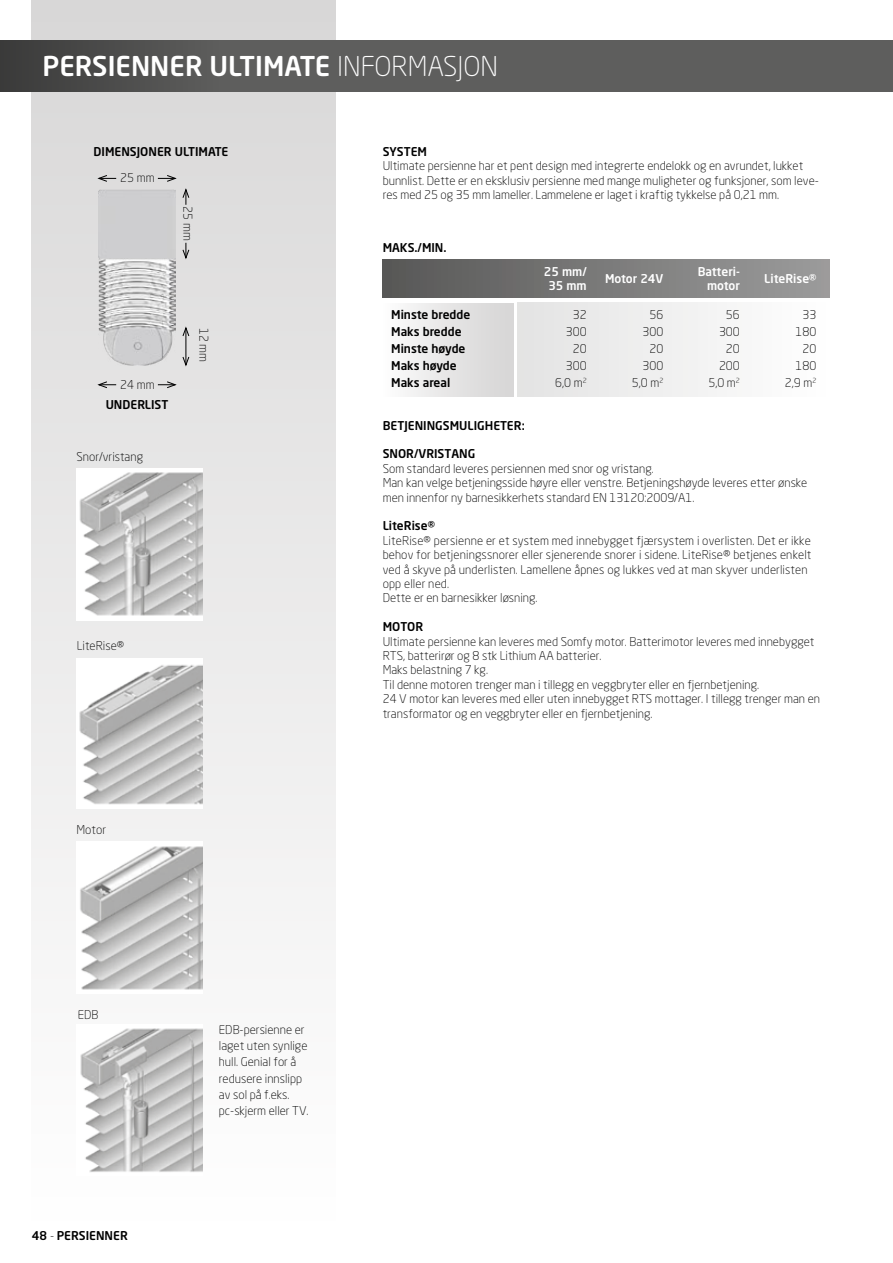
<style>
.page{position:relative;width:893px;height:1263px;background:#fff}
.page>*{position:absolute;margin:0;border:0;box-sizing:border-box;transform-origin:0 0}
.t1{font:500 27px "Neo Sans W1 G";color:#fff}
.t2{font:300 12px/14.4px "Neo Sans W1 G";color:#000}
.t3{font:500 12px "Neo Sans W1 G";color:#000}
.t4{font:500 12px/14.4px "Neo Sans W1 G";color:#fff;text-align:center}
.s1{font-weight:300}
</style>
<div class="page">
<div style="left:32px;top:0;width:304px;height:1220px;background:linear-gradient(to bottom,#d7d6d6,#fff)"></div>
<div style="left:0;top:41px;width:893px;height:51px;background:#5e5e5d"></div>
<div style="left:0;top:41px;width:220px;height:51px;background:linear-gradient(to right,#3a3a3a,#5d5d5c)"></div>
<div style="left:383px;top:260px;width:446px;height:38px;background:linear-gradient(to right,#585757,#9c9c9c)"></div>
<div style="left:518px;top:303px;width:311px;height:93px;background:linear-gradient(to right,#e3e3e3,#fefefe)"></div>
<div style="left:383px;top:303px;width:131px;height:93px;background:linear-gradient(to right,#fcfcfc,#d4d3d3)"></div>
<img style="left:98px;top:189px;width:78px;height:176px">
<svg style="left:98px;top:175px;width:18px;height:7px"></svg>
<svg style="left:158px;top:175px;width:18px;height:7px"></svg>
<svg style="left:98px;top:381px;width:18px;height:7px"></svg>
<svg style="left:158px;top:381px;width:18px;height:7px"></svg>
<svg style="left:182px;top:189px;width:7px;height:16px"></svg>
<svg style="left:182px;top:243px;width:7px;height:16px"></svg>
<hr style="left:186px;top:328px;width:1px;height:37px;background:#000">
<svg style="left:182px;top:327px;width:7px;height:9px"></svg>
<svg style="left:182px;top:356px;width:7px;height:10px"></svg>
<img style="left:77px;top:469px;width:126px;height:151px">
<img style="left:77px;top:658px;width:126px;height:150px">
<img style="left:77px;top:842px;width:126px;height:151px">
<img style="left:77px;top:1024px;width:126px;height:151px">
<h1 class="t1" style="left:43px;top:49px;width:457px">PERSIENNER ULTIMATE <span class="s1">INFORMASJON</span></h1>
<p class="t3" style="left:94px;top:144px;width:136px">DIMENSJONER ULTIMATE</p>
<p class="t2" style="left:120px;top:171px;width:36px">25 mm</p>
<p class="t2" style="left:195px;top:206px;width:36px;rotate:90deg">25 mm</p>
<p class="t2" style="left:120px;top:377px;width:36px">24 mm</p>
<p class="t3" style="left:106px;top:397px;width:64px">UNDERLIST</p>
<p class="t2" style="left:77px;top:449px;width:68px">Snor/vristang</p>
<p class="t2" style="left:211px;top:328px;width:36px;rotate:90deg">12 mm</p>
<p class="t2" style="left:77px;top:639px;width:49px">LiteRise®</p>
<p class="t2" style="left:77px;top:822px;width:31px">Motor</p>
<p class="t2" style="left:78px;top:1007px;width:22px">EDB</p>
<p class="t3" style="left:32px;top:1228px;width:97px">48 <span class="s1">-</span> PERSIENNER</p>
<p class="t2" style="left:219px;top:1021px;width:91px;line-height:16.2px">EDB-persienne er laget uten synlige hull. Genial for å redusere innslipp av sol på f.eks. pc-skjerm eller TV.</p>
<p class="t3" style="left:383px;top:144px;width:46px">SYSTEM</p>
<p class="t2" style="left:383px;top:159px;width:438px">Ultimate persienne har et pent design med integrerte endelokk og en avrundet, lukket bunnlist. Dette er en eksklusiv persienne med mange muligheter og funksjoner, som leve&shy;res med 25 og 35 mm lameller. Lammelene er laget i kraftig tykkelse på 0,21 mm.</p>
<p class="t3" style="left:383px;top:240px;width:65px">MAKS./MIN.</p>
<p class="t4" style="left:544px;top:264px;width:44px">25 mm/<br>35 mm</p>
<p class="t4" style="left:605px;top:271px;width:60px">Motor 24V</p>
<p class="t4" style="left:698px;top:264px;width:44px;text-align:right">Batteri&shy;motor</p>
<p class="t4" style="left:764px;top:271px;width:54px">LiteRise®</p>
<p class="t3" style="left:391px;top:307px;width:81px">Minste bredde</p>
<p class="t2" style="left:573px;top:307px;width:15px">32</p>
<p class="t2" style="left:649px;top:307px;width:15px">56</p>
<p class="t2" style="left:726px;top:307px;width:15px">56</p>
<p class="t2" style="left:802px;top:307px;width:15px">33</p>
<p class="t3" style="left:391px;top:324px;width:72px">Maks bredde</p>
<p class="t2" style="left:566px;top:324px;width:22px">300</p>
<p class="t2" style="left:642px;top:324px;width:22px">300</p>
<p class="t2" style="left:719px;top:324px;width:22px">300</p>
<p class="t2" style="left:796px;top:324px;width:22px">180</p>
<p class="t3" style="left:391px;top:341px;width:76px">Minste høyde</p>
<p class="t2" style="left:573px;top:341px;width:15px">20</p>
<p class="t2" style="left:649px;top:341px;width:15px">20</p>
<p class="t2" style="left:726px;top:341px;width:15px">20</p>
<p class="t2" style="left:802px;top:341px;width:15px">20</p>
<p class="t3" style="left:391px;top:358px;width:67px">Maks høyde</p>
<p class="t2" style="left:566px;top:358px;width:22px">300</p>
<p class="t2" style="left:642px;top:358px;width:22px">300</p>
<p class="t2" style="left:719px;top:358px;width:22px">200</p>
<p class="t2" style="left:796px;top:358px;width:22px">180</p>
<p class="t3" style="left:391px;top:375px;width:61px">Maks areal</p>
<p class="t2" style="left:555px;top:375px;width:33px">6,0 m<sup>2</sup></p>
<p class="t2" style="left:632px;top:375px;width:33px">5,0 m<sup>2</sup></p>
<p class="t2" style="left:708px;top:375px;width:33px">5,0 m<sup>2</sup></p>
<p class="t2" style="left:785px;top:375px;width:33px">2,9 m<sup>2</sup></p>
<p class="t3" style="left:383px;top:417px;width:144px">BETJENINGSMULIGHETER:</p>
<p class="t3" style="left:383px;top:446px;width:94px">SNOR/VRISTANG</p>
<p class="t2" style="left:383px;top:461px;width:426px">Som standard leveres persiennen med snor og vristang.<br>Man kan velge betjeningsside høyre eller venstre. Betjeningshøyde leveres etter ønske men innenfor ny barnesikkerhets standard EN 13120:2009/A1.</p>
<p class="t3" style="left:383px;top:518px;width:54px">LiteRise®</p>
<p class="t2" style="left:383px;top:533px;width:430px">LiteRise® persienne er et system med innebygget fjærsystem i overlisten. Det er ikke behov for betjeningssnorer eller sjenerende snorer i sidene. LiteRise® betjenes enkelt ved å skyve på underlisten. Lamellene åpnes og lukkes ved at man skyver underlisten opp eller ned.<br>Dette er en barnesikker løsning.</p>
<p class="t3" style="left:383px;top:619px;width:42px">MOTOR</p>
<p class="t2" style="left:383px;top:634px;width:439px">Ultimate persienne kan leveres med Somfy motor. Batterimotor leveres med innebygget RTS, batterirør og 8 stk Lithium AA batterier.<br>Maks belastning 7 kg.<br>Til denne motoren trenger man i tillegg en veggbryter eller en fjernbetjening.<br>24 V motor kan leveres med eller uten innebygget RTS mottager. I tillegg trenger man en transformator og en veggbryter eller en fjernbetjening.</p>
</div>
